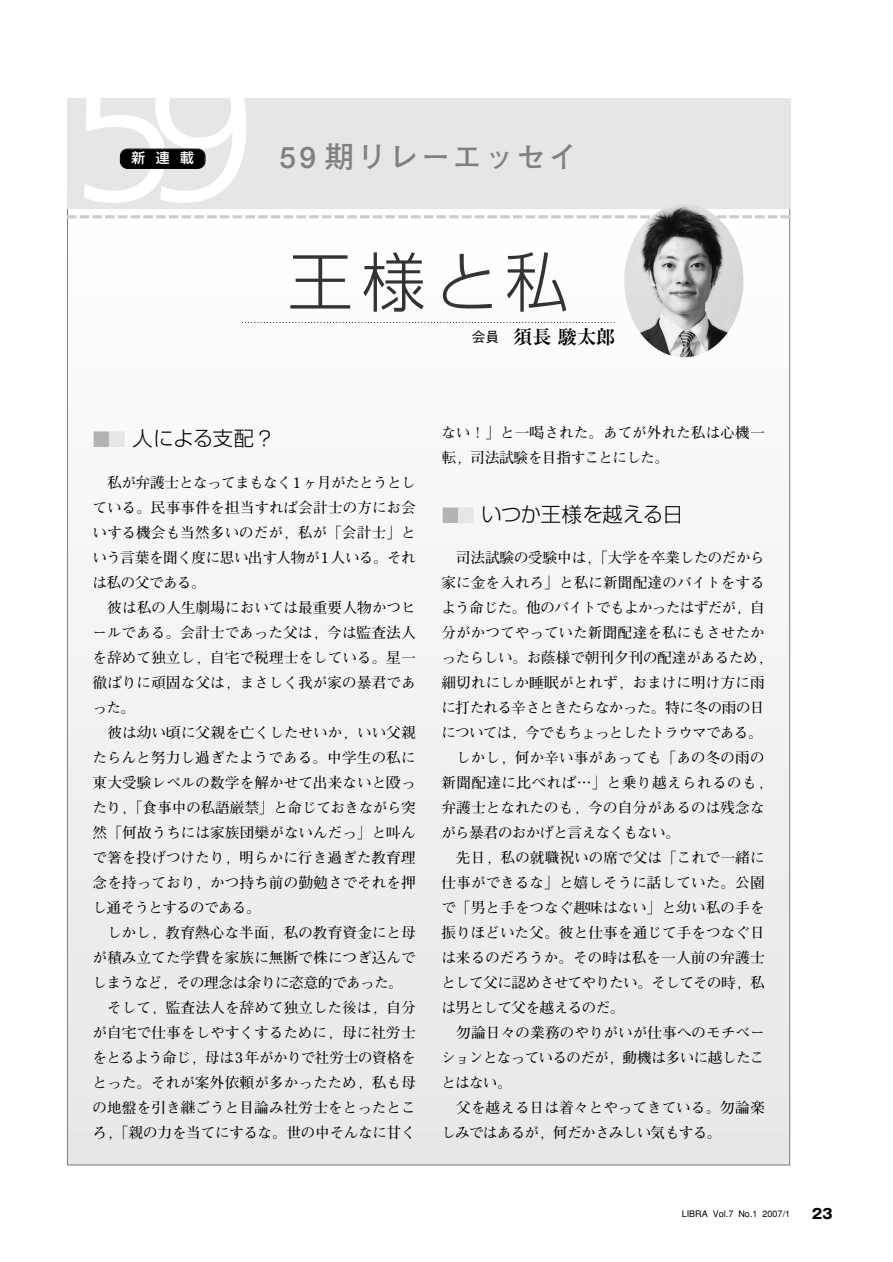
<style>
.page{position:relative;width:893px;height:1262px;background:#fff}
.page>*{position:absolute;margin:0;border:0;box-sizing:border-box;transform-origin:0 0}
.t1{font:300 201.45px "Frutiger";color:#fff}
.t2{font:300 63.75px "Shin Go";color:#333}
.t3{font:700 29.7px "Futo Go B101";letter-spacing:.065em;color:#808080}
.t4{font:300 20.25px "Shin Go";letter-spacing:-.02em;color:#000}
.t5{font:700 19.2px "Ryumin";color:#000}
.t6{font:700 14.7px/25px "Futo Min A101";letter-spacing:-.005em;color:#000;text-align:justify}
.t7{font:700 14.7px "Futo Min A101";letter-spacing:-.055em;color:#000}
.t8{font:700 14.7px "Futo Min A101";letter-spacing:-.035em;color:#000}
.t9{font:700 14.7px "Futo Min A101";letter-spacing:-.05em;color:#000}
.t10{font:700 14.7px "Futo Min A101";letter-spacing:.025em;color:#000}
.t11{font:500 13.8px "Shin Go";color:#fff}
.t12{font:700 13.8px "Gothic MB101";color:#000}
.t13{font:500 9px "Gothic BBB";color:#000}
.s1{font-family:"Gothic BBB";font-weight:500;font-size:13.8px}
.s2{font-size:18.15px;color:#b3b3b3}
.s3{font-size:18.15px;color:#e6e6e6}
</style>
<div class="page">
<div style="left:68px;top:1132px;width:721px;height:31px;background:#e6e7e9"></div>
<div style="left:68px;top:1095px;width:721px;height:32px;background:#e8e9ea"></div>
<div style="left:68px;top:1059px;width:721px;height:32px;background:#e9eaeb"></div>
<div style="left:68px;top:1023px;width:721px;height:31px;background:#e9eaeb"></div>
<div style="left:68px;top:987px;width:721px;height:31px;background:#eaebec"></div>
<div style="left:68px;top:950px;width:721px;height:32px;background:#ebebed"></div>
<div style="left:68px;top:914px;width:721px;height:32px;background:#ececee"></div>
<div style="left:68px;top:878px;width:721px;height:31px;background:#ededee"></div>
<div style="left:68px;top:842px;width:721px;height:31px;background:#eeeeef"></div>
<div style="left:68px;top:805px;width:721px;height:32px;background:#efeff0"></div>
<div style="left:68px;top:769px;width:721px;height:31px;background:#f0f0f1"></div>
<div style="left:68px;top:733px;width:721px;height:31px;background:#f0f1f2"></div>
<div style="left:68px;top:697px;width:721px;height:31px;background:#f1f2f3"></div>
<div style="left:68px;top:660px;width:721px;height:32px;background:#f2f3f4"></div>
<div style="left:68px;top:624px;width:721px;height:31px;background:#f3f4f4"></div>
<div style="left:68px;top:588px;width:721px;height:31px;background:#f4f5f5"></div>
<div style="left:68px;top:552px;width:721px;height:31px;background:#f5f5f6"></div>
<div style="left:68px;top:515px;width:721px;height:32px;background:#f6f6f7"></div>
<div style="left:68px;top:479px;width:721px;height:31px;background:#f7f7f8"></div>
<div style="left:68px;top:443px;width:721px;height:31px;background:#f8f8f9"></div>
<div style="left:68px;top:407px;width:721px;height:31px;background:#f9f9f9"></div>
<div style="left:68px;top:370px;width:721px;height:32px;background:#fafafa"></div>
<div style="left:68px;top:334px;width:721px;height:31px;background:#fbfbfb"></div>
<div style="left:67px;top:98px;width:723px;height:111px;background:#e6e6e6"></div>
<svg style="left:242px;top:322px;width:373px;height:1px"></svg>
<svg style="left:67px;top:215px;width:723px;height:3px"></svg>
<img style="left:624px;top:204px;width:119px;height:153px;border-radius:50%">
<div style="left:121px;top:149px;width:84px;height:19px;background:#000;border-radius:7px"></div>
<div style="left:120px;top:149px;width:85px;height:20px;border:1px solid #000;border-radius:7px"></div>
<h1 class="t1" style="left:67px;top:50px;width:192px">59</h1>
<p class="t11" style="left:131px;top:153px;width:64px">新連載</p>
<h3 class="t3" style="left:279px;top:146px;width:299px">59 期リレーエッセイ</h3>
<h2 class="t2" style="left:288px;top:258px;width:282px">王様と私</h2>
<h3 class="t5" style="left:471px;top:330px;width:145px"><span class="s1">会員　</span>須長駿太郎</h3>
<h3 class="t4" style="left:92px;top:431px;width:184px"><span class="s2">■</span><span class="s3">■</span> 人による支配？</h3>
<p class="t6" style="left:92px;top:472px;width:325px;text-indent:15px">私が弁護士となってまもなく1 ヶ月がたとうとしている。民事事件を担当すれば会計士の方にお会いする機会も当然多いのだが，私が「会計士」という言葉を聞く度に思い出す人物が1 人いる。それは私の父である。</p>
<p class="t6" style="left:92px;top:597px;width:325px;text-indent:15px">彼は私の人生劇場においては最重要人物かつヒールである。会計士であった父は，今は監査法人を辞めて独立し，自宅で税理士をしている。星一徹ばりに頑固な父は，まさしく我が家の暴君であった。</p>
<p class="t6" style="left:92px;top:722px;width:325px;text-indent:15px">彼は幼い頃に父親を亡くしたせいか，いい父親たらんと努力し過ぎたようである。中学生の私に東大受験レベルの数学を解かせて出来ないと殴ったり，「食事中の私語厳禁」と命じておきながら突然「何故うちには家族団欒がないんだっ」と叫んで箸を投げつけたり，明らかに行き過ぎた教育理念を持っており，かつ持ち前の勤勉さでそれを押し通そうとするのである。</p>
<p class="t6" style="left:107px;top:922px;width:310px">しかし，教育熱心な半面，私の教育資金にと母</p>
<p class="t6" style="left:92px;top:947px;width:325px">が積み立てた学費を家族に無断で株につぎ込んで</p>
<p class="t7" style="left:92px;top:977px;width:311px">しまうなど，その理念は余りに恣意的であった。</p>
<p class="t6" style="left:107px;top:997px;width:310px">そして，監査法人を辞めて独立した後は，自分</p>
<p class="t6" style="left:92px;top:1022px;width:325px">が自宅で仕事をしやすくするために，母に社労士</p>
<p class="t7" style="left:92px;top:1052px;width:325px">をとるよう命じ，母は3 年がかりで社労士の資格を</p>
<p class="t6" style="left:92px;top:1072px;width:325px">とった。それが案外依頼が多かったため，私も母</p>
<p class="t6" style="left:92px;top:1097px;width:325px">の地盤を引き継ごうと目論み社労士をとったとこ</p>
<p class="t8" style="left:92px;top:1127px;width:325px">ろ，「親の力を当てにするな。世の中そんなに甘く</p>
<p class="t6" style="left:441px;top:422px;width:325px">ない！」と一喝された。あてが外れた私は心機一転，司法試験を目指すことにした。</p>
<h3 class="t4" style="left:441px;top:506px;width:243px"><span class="s2">■</span><span class="s3">■</span> いつか王様を越える日</h3>
<p class="t6" style="left:456px;top:547px;width:310px">司法試験の受験中は，「大学を卒業したのだから</p>
<p class="t6" style="left:441px;top:572px;width:325px">家に金を入れろ」と私に新聞配達のバイトをする</p>
<p class="t9" style="left:441px;top:602px;width:325px">よう命じた。他のバイトでもよかったはずだが，自</p>
<p class="t6" style="left:441px;top:622px;width:325px">分がかつてやっていた新聞配達を私にもさせたか</p>
<p class="t8" style="left:441px;top:652px;width:332px">ったらしい。お蔭様で朝刊夕刊の配達があるため，</p>
<p class="t6" style="left:441px;top:672px;width:325px">細切れにしか睡眠がとれず，おまけに明け方に雨</p>
<p class="t7" style="left:441px;top:702px;width:325px">に打たれる辛さときたらなかった。特に冬の雨の日</p>
<p class="t7" style="left:441px;top:727px;width:322px">については，今でもちょっとしたトラウマである。</p>
<p class="t6" style="left:456px;top:747px;width:310px">しかし，何か辛い事があっても「あの冬の雨の</p>
<p class="t10" style="left:441px;top:777px;width:332px">新聞配達に比べれば…」と乗り越えられるのも，</p>
<p class="t6" style="left:441px;top:797px;width:325px">弁護士となれたのも，今の自分があるのは残念な</p>
<p class="t7" style="left:441px;top:827px;width:240px">がら暴君のおかげと言えなくもない。</p>
<p class="t6" style="left:456px;top:847px;width:310px">先日，私の就職祝いの席で父は「これで一緒に</p>
<p class="t6" style="left:441px;top:872px;width:325px">仕事ができるな」と嬉しそうに話していた。公園</p>
<p class="t6" style="left:441px;top:897px;width:325px">で「男と手をつなぐ趣味はない」と幼い私の手を</p>
<p class="t6" style="left:441px;top:922px;width:325px">振りほどいた父。彼と仕事を通じて手をつなぐ日</p>
<p class="t6" style="left:441px;top:947px;width:325px">は来るのだろうか。その時は私を一人前の弁護士</p>
<p class="t7" style="left:441px;top:977px;width:325px">として父に認めさせてやりたい。そしてその時，私</p>
<p class="t7" style="left:441px;top:1002px;width:184px">は男として父を越えるのだ。</p>
<p class="t6" style="left:456px;top:1022px;width:310px">勿論日々の業務のやりがいが仕事へのモチベー</p>
<p class="t7" style="left:441px;top:1052px;width:325px">ションとなっているのだが，動機は多いに越したこ</p>
<p class="t6" style="left:441px;top:1072px;width:72px">とはない。</p>
<p class="t6" style="left:456px;top:1097px;width:310px">父を越える日は着々とやってきている。勿論楽</p>
<p class="t7" style="left:441px;top:1127px;width:281px">しみではあるが，何だかさみしい気もする。</p>
<p class="t13" style="left:681px;top:1210px;width:110px">LIBRA Vol.7 No.1 2007/1</p>
<p class="t12" style="left:811px;top:1208px;width:22px">23</p>
</div>
